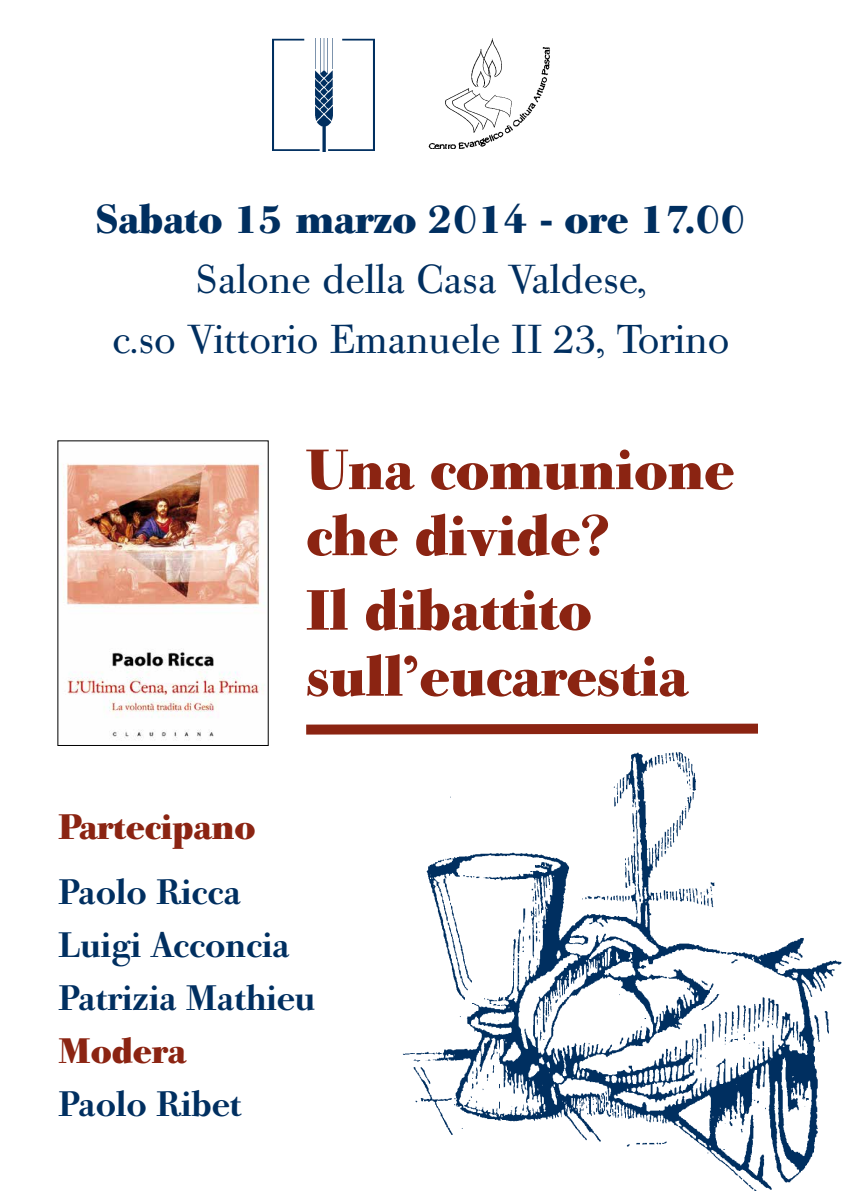
<style>
.page{position:relative;width:842px;height:1191px;background:#fff}
.page>*{position:absolute;margin:0;border:0;box-sizing:border-box;transform-origin:0 0}
.t1{font:700 56px/66px "Bodoni Old Face BE";color:#8b2412}
.t2{font:40px/60px "Bodoni Old Face BE";color:#002f60;text-align:center}
.t3{font:700 40px "Bodoni Old Face BE";color:#002f60}
.t4{font:500 35px/53px "Bodoni Old Face BE";color:#002f60}
.t5{font:700 35px "Bodoni Old Face BE";color:#8b2412}
</style>
<div class="page">
<img style="left:403px;top:752px;width:439px;height:439px">
<img style="left:63px;top:463px;width:202px;height:278px">
<svg style="left:306px;top:723px;width:452px;height:12px;background:#9e4839"></svg>
<img style="left:273px;top:38px;width:101px;height:113px">
<img style="left:428px;top:38px;width:122px;height:111px">
<p class="t3" style="left:96px;top:195px;width:652px">Sabato 15 marzo 2014 - ore 17.00</p>
<p class="t2" style="left:113px;top:250px;width:618px">Salone della Casa Valdese,<br>c.so Vittorio Emanuele II 23, Torino</p>
<h1 class="t1" style="left:306px;top:437px;width:430px">Una comunione che divide?</h1>
<h1 class="t1" style="left:306px;top:578px;width:383px">Il dibattito sull’eucarestia</h1>
<p class="t5" style="left:59px;top:806px;width:198px">Partecipano</p>
<p class="t4" style="left:59px;top:865px;width:258px">Paolo Ricca<br>Luigi Acconcia<br>Patrizia Mathieu</p>
<p class="t5" style="left:59px;top:1030px;width:129px">Modera</p>
<p class="t4" style="left:59px;top:1078px;width:185px">Paolo Ribet</p>
</div>
